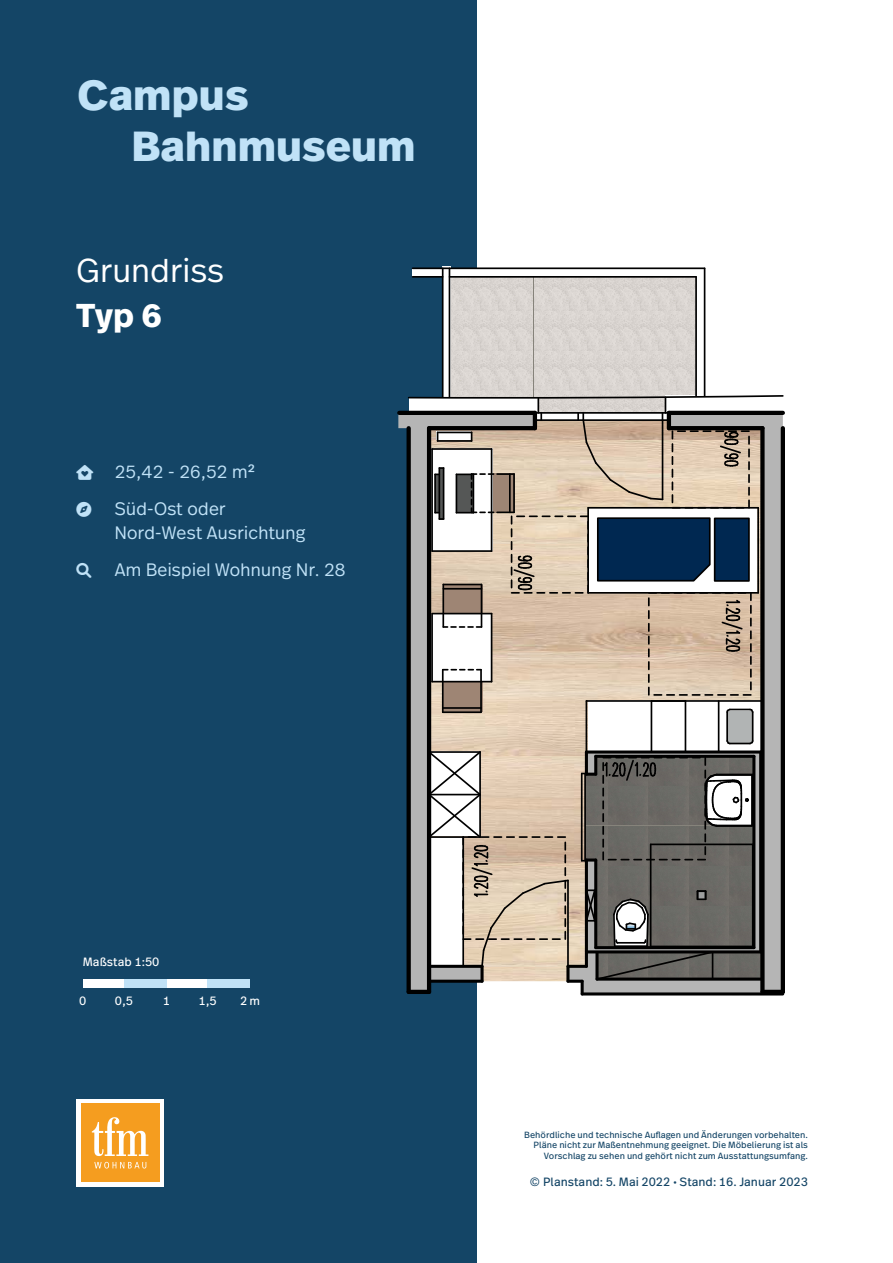
<style>
.page{position:relative;width:893px;height:1263px;background:#fff}
.page>*{position:absolute;margin:0;border:0;box-sizing:border-box;transform-origin:0 0}
.t1{font:800 42px/50.4px "Real Head Pro";letter-spacing:.02em;color:#c0e2f7}
.t2{font:300 33px "Real Head Pro";letter-spacing:.02em;color:#fff}
.t3{font:700 33px "Real Head Pro";color:#fff}
.t4{font:300 18px/24px "Real Head Pro";letter-spacing:.02em;color:#c0e2f7}
.t5{font:15px "Font Awesome 6 Pro Solid";color:#c0e2f7}
.t6{font:12px "Real Text Pro";color:#144566}
.t7{font:12px "Real Text Pro";color:#fff}
.t8{font:9px/10.8px "Real Text Pro";color:#144566;text-align:right}
</style>
<div class="page">
<div style="left:0;top:0;width:476px;height:1263px;background:#144566"></div>
<div style="left:77px;top:1099px;width:87px;height:87px;background:#fff"></div>
<div style="left:81px;top:1103px;width:78px;height:79px;background:#f59d1f"></div>
<svg style="left:92px;top:1117px;width:56px;height:51px"></svg>
<div style="left:448px;top:277px;width:250px;height:142px;background:#dad5d1"></div>
<svg style="left:398px;top:413px;width:138px;height:579px"></svg>
<div style="left:443px;top:585px;width:39px;height:127px;background:#9e8574"></div>
<div style="left:412px;top:269px;width:291px;height:8px;background:#fff"></div>
<svg style="left:442px;top:266px;width:8px;height:128px"></svg>
<div style="left:696px;top:272px;width:8px;height:133px;background:#fff"></div>
<hr style="left:781px;top:428px;width:4px;height:564px;background:#000">
<svg style="left:407px;top:696px;width:4px;height:296px"></svg>
<hr style="left:399px;top:411px;width:136px;height:4px;background:#000">
<hr style="left:409px;top:990px;width:20px;height:4px;background:#000">
<hr style="left:413px;top:276px;width:30px;height:2px;background:#000">
<hr style="left:413px;top:267px;width:292px;height:2px;background:#000">
<hr style="left:442px;top:268px;width:1px;height:129px;background:#000">
<hr style="left:449px;top:276px;width:247px;height:2px;background:#000">
<hr style="left:695px;top:277px;width:2px;height:119px;background:#000">
<hr style="left:449px;top:268px;width:1px;height:129px;background:#000">
<hr style="left:704px;top:268px;width:1px;height:128px;background:#000">
<hr style="left:442px;top:670px;width:2px;height:42px;background:#000">
<hr style="left:480px;top:670px;width:2px;height:42px;background:#000">
<hr style="left:718px;top:701px;width:1px;height:51px;background:#000">
<hr style="left:651px;top:701px;width:1px;height:51px;background:#000">
<hr style="left:685px;top:701px;width:1px;height:51px;background:#000">
<hr style="left:586px;top:700px;width:176px;height:2px;background:#000">
<hr style="left:762px;top:701px;width:1px;height:51px;background:#000">
<hr style="left:586px;top:701px;width:1px;height:51px;background:#000">
<svg style="left:427px;top:707px;width:356px;height:288px;background:#a19a91"></svg>
<svg style="left:407px;top:394px;width:377px;height:302px;background:#b1a89e"></svg>
<div style="left:83px;top:980px;width:42px;height:8px;background:#fff"></div>
<div style="left:167px;top:980px;width:42px;height:8px;background:#fff"></div>
<div style="left:124px;top:980px;width:43px;height:8px;background:#c0e2f7"></div>
<div style="left:208px;top:980px;width:42px;height:8px;background:#c0e2f7"></div>
<h1 class="t1" style="left:132px;top:69px;width:285px;text-indent:-54px">Campus<br>Bahnmuseum</h1>
<h2 class="t2" style="left:77px;top:247px;width:149px">Grundriss</h2>
<h2 class="t3" style="left:77px;top:291px;width:87px">Typ 6</h2>
<h3 class="t4" style="left:77px;top:459px;width:180px">□▼ 25,42 - 26,52 m²</h3>
<h3 class="t5" style="left:77px;top:502px;width:17px">□▲▲</h3>
<h3 class="t4" style="left:115px;top:496px;width:192px">Süd-Ost oder<br>Nord-West Ausrichtung</h3>
<h3 class="t5" style="left:77px;top:562px;width:17px">■■●▲▲</h3>
<h3 class="t4" style="left:115px;top:557px;width:232px">Am Beispiel Wohnung Nr. 28</h3>
<h3 class="t7" style="left:83px;top:954px;width:78px">Maßstab 1:50</h3>
<h3 class="t7" style="left:79px;top:992px;width:9px">0</h3>
<h3 class="t7" style="left:115px;top:992px;width:20px">0,5</h3>
<h3 class="t7" style="left:163px;top:992px;width:9px">1</h3>
<h3 class="t7" style="left:199px;top:992px;width:20px">1,5</h3>
<h3 class="t7" style="left:240px;top:992px;width:21px">2m</h3>
<p class="t8" style="left:524px;top:1129px;width:285px">Behördliche und technische Auflagen und Änderungen vorbehalten.<br>Pläne nicht zur Maßentnehmung geeignet. Die Möbelierung ist als<br>Vorschlag zu sehen und gehört nicht zum Ausstattungsumfang.</p>
<h3 class="t6" style="left:530px;top:1174px;width:280px">© Planstand: 5. Mai 2022 • Stand: 16. Januar 2023</h3>
</div>
